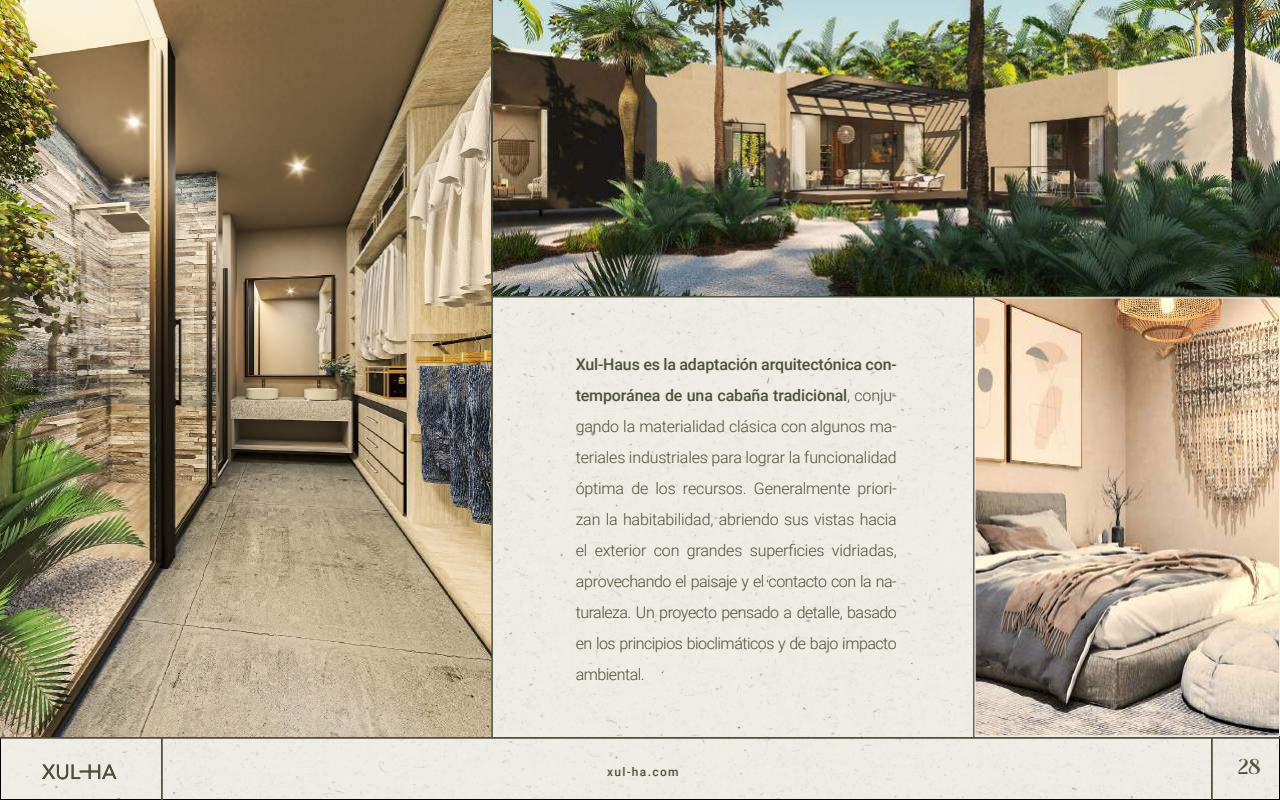
<style>
.page{position:relative;width:1280px;height:800px;background:#fff}
.page>*{position:absolute;margin:0;border:0;box-sizing:border-box;transform-origin:0 0}
.t1{font:20px "Minakoe";color:#4c513d}
.t2{font:300 16px/31px "Roboto";letter-spacing:-.03em;color:#4c513d;text-align:justify}
.t3{font:500 12px "Roboto";letter-spacing:.11em;color:#4c513d}
.s1{font-weight:500}
</style>
<div class="page">
<div style="left:0;top:298px;width:1280px;height:502px;background:#efebe5"></div>
<hr style="left:161px;top:738px;width:1px;height:62px;background:#4c513d">
<hr style="left:1211px;top:738px;width:1px;height:62px;background:#4c513d">
<svg style="left:42px;top:765px;width:74px;height:14px"></svg>
<img style="left:0;top:0;width:491px;height:737px">
<hr style="left:0;top:737px;width:1280px;height:1px;background:#4c513d">
<hr style="left:493px;top:296px;width:787px;height:2px;background:#4c513d">
<hr style="left:973px;top:296px;width:2px;height:441px;background:#4c513d">
<img style="left:493px;top:0;width:787px;height:296px">
<hr style="left:491px;top:0;width:2px;height:738px;background:#4c513d">
<img style="left:977px;top:300px;width:301px;height:434px">
<div style="left:975px;top:298px;width:305px;height:438px;border:1px solid #f1ede7"></div>
<p class="t2" style="left:576px;top:348px;width:323px"><span class="s1">Xul-Haus es la adaptación arquitectónica con&shy;temporánea de una cabaña tradicional</span>, conju&shy;gando la materialidad clásica con algunos ma&shy;teriales industriales para lograr la funcionalidad óptima de los recursos. Generalmente priori&shy;zan la habitabilidad, abriendo sus vistas hacia el exterior con grandes superficies vidriadas, aprovechando el paisaje y el contacto con la na&shy;turaleza. Un proyecto pensado a detalle, basado en los principios bioclimáticos y de bajo impacto ambiental.</p>
<p class="t3" style="left:607px;top:763px;width:73px">xul-ha.com</p>
<p class="t1" style="left:1238px;top:754px;width:24px">28</p>
</div>
